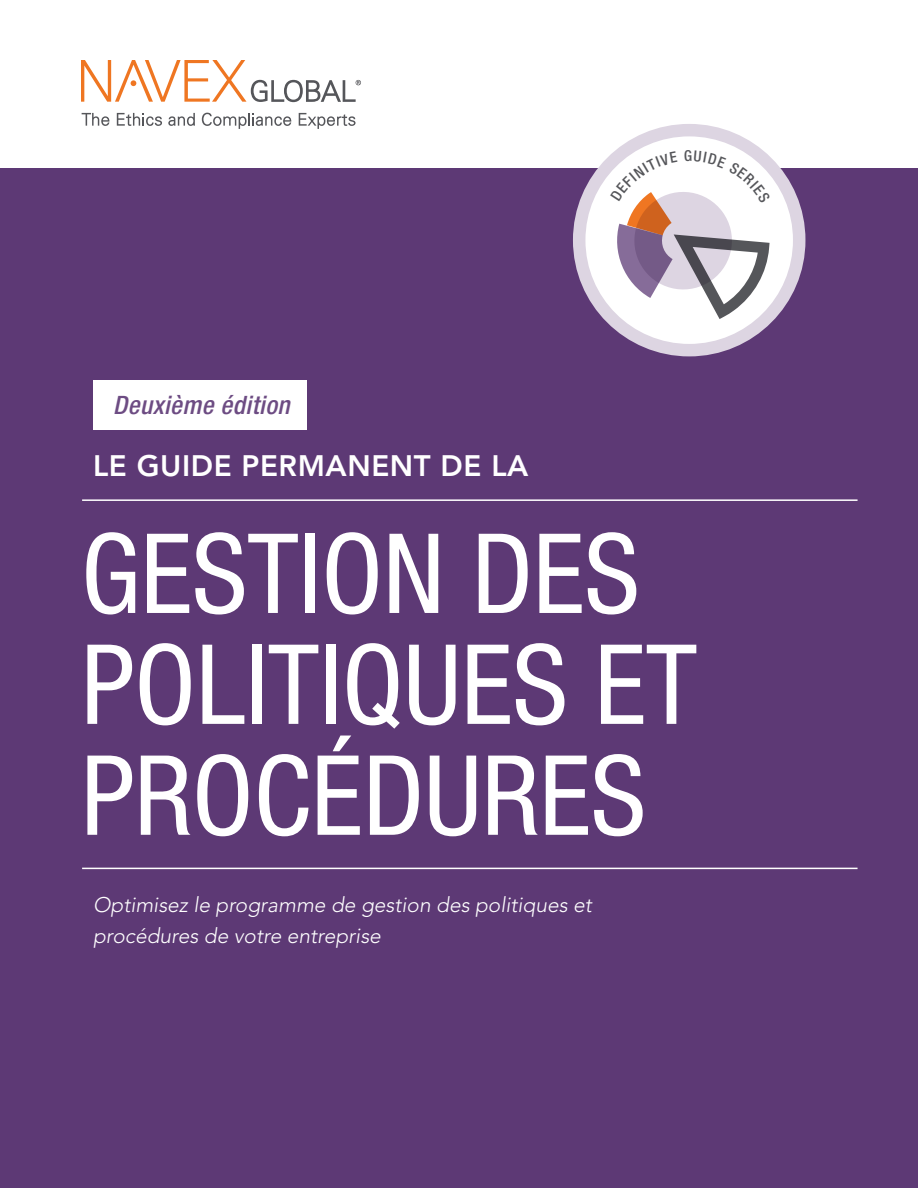
<style>
.page{position:relative;width:918px;height:1188px;background:#fff}
.page>*{position:absolute;margin:0;border:0;box-sizing:border-box;transform-origin:0 0}
.t1{font:condensed 110.85px/110.9px "Helvetica Neue LT Std";color:#fff}
.t2{font:800 29.4px "Avenir LT Std";letter-spacing:.02em;color:#fff}
.t3{font:italic 500 condensed 25.35px "Helvetica Neue LT Com";letter-spacing:.02em;color:#6d4c83}
.t4{font:italic 300 21px/31.5px "Avenir LT Std";color:#fff}
</style>
<div class="page">
<div style="left:0;top:168px;width:918px;height:1020px;background:#5d3975"></div>
<svg style="left:82px;top:113px;width:27px;height:13px"></svg>
<svg style="left:117px;top:113px;width:45px;height:13px"></svg>
<svg style="left:168px;top:113px;width:27px;height:13px"></svg>
<svg style="left:202px;top:113px;width:89px;height:16px"></svg>
<svg style="left:299px;top:113px;width:57px;height:16px"></svg>
<svg style="left:81px;top:60px;width:280px;height:42px"></svg>
<hr style="left:82px;top:499px;width:776px;height:2px;background:#fff">
<hr style="left:82px;top:868px;width:776px;height:1px;background:#fff">
<div style="left:93px;top:380px;width:214px;height:50px;background:#fff"></div>
<svg style="left:579px;top:130px;width:220px;height:220px;fill:#fff"></svg>
<div style="left:573px;top:124px;width:232px;height:232px;border:13px solid #ddd5e2;border-radius:50%"></div>
<svg style="left:610px;top:150px;width:161px;height:169px"></svg>
<p class="t3" style="left:113px;top:390px;width:178px">Deuxième édition</p>
<h2 class="t2" style="left:93px;top:448px;width:437px">LE GUIDE PERMANENT DE LA</h2>
<h1 class="t1" style="left:81px;top:518px;width:618px">GESTION DES<br>POLITIQUES ET<br>PROCÉDURES</h1>
<p class="t4" style="left:93px;top:889px;width:500px">Optimisez le programme de gestion des politiques et procédures de votre entreprise</p>
</div>
